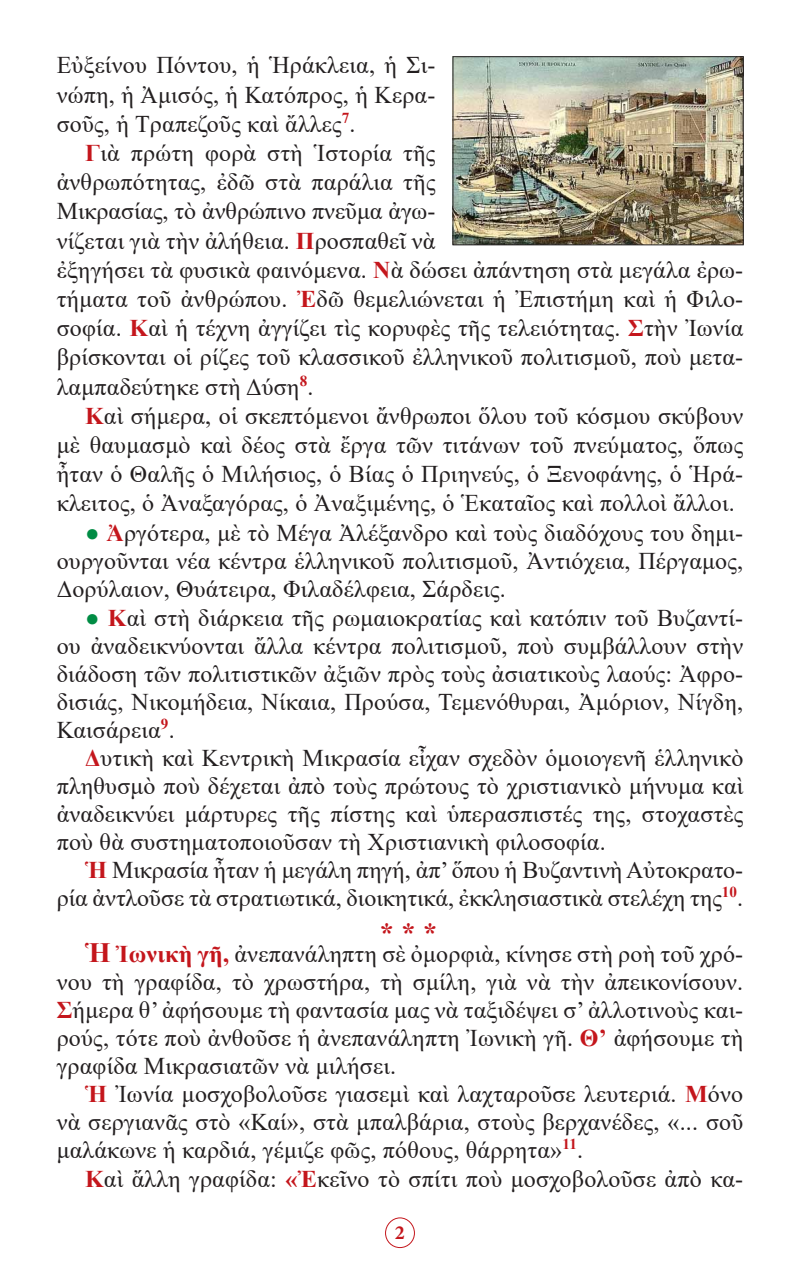
<style>
.page{position:relative;width:800px;height:1270px;background:#fff}
.page>*{position:absolute;margin:0;border:0;box-sizing:border-box;transform-origin:0 0}
.Asteriskoi{font:28px "CTOS New Times Bold Test 1";color:#c4161c}
.t1{font:24px/28px "Times New Roman";letter-spacing:.01em;color:#231f20;text-align:justify}
.t2{font:700 20px "Minion Pro";color:#c4161c}
.s1{font-weight:700;color:#c4161c}
.s2{font-weight:700;color:#008c44}
.s3{font-weight:700;font-size:28px;color:#c4161c}
</style>
<div class="page">
<div style="left:385px;top:1217px;width:30px;height:31px;border:1px solid #c4161c;border-radius:50%"></div>
<img style="left:454px;top:58px;width:288px;height:185px">
<div style="left:452px;top:56px;width:292px;height:189px;border:1px solid #231f20"></div>
<p class="t1" style="left:57px;top:50px;width:380px;line-height:29.2px">Εὐξείνου Πόντου, ἡ Ἡράκλεια, ἡ Σι&shy;νώπη, ἡ Ἀμισός, ἡ Κατόπρος, ἡ Κερα&shy;σοῦς, ἡ Τραπεζοῦς καὶ ἄλλες<sup>7</sup>.</p>
<p class="t1" style="left:57px;top:138px;width:380px;line-height:29.2px;text-indent:28px"><span class="s1">Γ</span>ιὰ πρώτη φορὰ στὴ Ἱστορία τῆς ἀνθρωπότητας, ἐδῶ στὰ παράλια τῆς Μικρασίας, τὸ ἀνθρώπινο πνεῦμα ἀγω-</p>
<p class="t1" style="left:57px;top:226px;width:380px">νίζεται γιὰ τὴν ἀλήθεια. <span class="s1">Π</span>ροσπαθεῖ νὰ</p>
<p class="t1" style="left:57px;top:254px;width:688px;line-height:29.2px">ἐξηγήσει τὰ φυσικὰ φαινόμενα. <span class="s1">Ν</span>ὰ δώσει ἀπάντηση στὰ μεγάλα ἐρω&shy;τήματα τοῦ ἀνθρώπου. <span class="s1">Ἐ</span>δῶ θεμελιώνεται ἡ Ἐπιστήμη καὶ ἡ Φιλο&shy;σοφία. <span class="s1">Κ</span>αὶ ἡ τέχνη ἀγγίζει τὶς κορυφὲς τῆς τελειότητας. <span class="s1">Σ</span>τὴν Ἰωνία βρίσκονται οἱ ρίζες τοῦ κλασσικοῦ ἐλληνικοῦ πολιτισμοῦ, ποὺ μετα&shy;λαμπαδεύτηκε στὴ Δύση<sup>8</sup>.</p>
<p class="t1" style="left:57px;top:400px;width:688px;line-height:29.2px;text-indent:28px"><span class="s1">Κ</span>αὶ σήμερα, οἱ σκεπτόμενοι ἄνθρωποι ὅλου τοῦ κόσμου σκύβουν μὲ θαυμασμὸ καὶ δέος στὰ ἔργα τῶν τιτάνων τοῦ πνεύματος, ὅπως ἦταν ὁ Θαλῆς ὁ Μιλήσιος, ὁ Βίας ὁ Πριηνεύς, ὁ Ξενοφάνης, ὁ Ἡρά&shy;κλειτος, ὁ Ἀναξαγόρας, ὁ Ἀναξιμένης, ὁ Ἑκαταῖος καὶ πολλοὶ ἄλλοι.</p>
<p class="t1" style="left:57px;top:518px;width:688px;text-indent:28px"><span class="s2">●</span> <span class="s1">Ἀ</span>ργότερα, μὲ τὸ Μέγα Ἀλέξανδρο καὶ τοὺς διαδόχους του δημι&shy;ουργοῦνται νέα κέντρα ἑλληνικοῦ πολιτισμοῦ, Ἀντιόχεια, Πέργαμος, Δορύλαιον, Θυάτειρα, Φιλαδέλφεια, Σάρδεις.</p>
<p class="t1" style="left:57px;top:603px;width:688px;text-indent:28px"><span class="s2">●</span> <span class="s1">Κ</span>αὶ στὴ διάρκεια τῆς ρωμαιοκρατίας καὶ κατόπιν τοῦ Βυζαντί&shy;ου ἀναδεικνύονται ἄλλα κέντρα πολιτισμοῦ, ποὺ συμβάλλουν στὴν διάδοση τῶν πολιτιστικῶν ἀξιῶν πρὸς τοὺς ἀσιατικοὺς λαούς: Ἀφρο&shy;δισιάς, Νικομήδεια, Νίκαια, Προύσα, Τεμενόθυραι, Ἀμόριον, Νίγδη, Καισάρεια<sup>9</sup>.</p>
<p class="t1" style="left:57px;top:743px;width:688px;text-indent:28px"><span class="s1">Δ</span>υτικὴ καὶ Κεντρικὴ Μικρασία εἶχαν σχεδὸν ὁμοιογενῆ ἑλληνικὸ πληθυσμὸ ποὺ δέχεται ἀπὸ τοὺς πρώτους τὸ χριστιανικὸ μήνυμα καὶ ἀναδεικνύει μάρτυρες τῆς πίστης καὶ ὑπερασπιστές της, στοχαστὲς ποὺ θὰ συστηματοποιοῦσαν τὴ Χριστιανικὴ φιλοσοφία.</p>
<p class="t1" style="left:57px;top:855px;width:688px;text-align:right"><span class="s1">Ἡ</span> Μικρασία ἦταν ἡ μεγάλη πηγή, ἀπ’ ὅπου ἡ Βυζαντινὴ Αὐτοκρατο&shy;ρία ἀντλοῦσε τὰ στρατιωτικά, διοικητικά, ἐκκλησιαστικὰ στελέχη της<sup>10</sup>.</p>
<p class="Asteriskoi" style="left:380px;top:917px;width:59px">* * *</p>
<p class="t1" style="left:57px;top:939px;width:688px;text-indent:28px"><span class="s3">Ἡ</span> <span class="s1">Ἰωνικὴ γῆ,</span> ἀνεπανάληπτη σὲ ὀμορφιὰ, κίνησε στὴ ροὴ τοῦ χρό&shy;νου τὴ γραφίδα, τὸ χρωστήρα, τὴ σμίλη, γιὰ νὰ τὴν ἀπεικονίσουν.<br><span class="s1">Σ</span>ήμερα θ’ ἀφήσουμε τὴ φαντασία μας νὰ ταξιδέψει σ’ ἀλλοτινοὺς και&shy;ρούς, τότε ποὺ ἀνθοῦσε ἡ ἀνεπανάληπτη Ἰωνικὴ γῆ. <span class="s1">Θ’</span> ἀφήσουμε τὴ γραφίδα Μικρασιατῶν νὰ μιλήσει.</p>
<p class="t1" style="left:57px;top:1079px;width:688px;text-indent:28px"><span class="s1">Ἡ</span> Ἰωνία μοσχοβολοῦσε γιασεμὶ καὶ λαχταροῦσε λευτεριά. <span class="s1">Μ</span>όνο νὰ σεργιανᾶς στὸ «Καί», στὰ μπαλβάρια, στοὺς βερχανέδες, «... σοῦ μαλάκωνε ἡ καρδιά, γέμιζε φῶς, πόθους, θάρρητα»<sup>11</sup>.</p>
<p class="t1" style="left:85px;top:1164px;width:660px"><span class="s1">Κ</span>αὶ ἄλλη γραφίδα: <span class="s1">«Ἐ</span>κεῖνο τὸ σπίτι ποὺ μοσχοβολοῦσε ἀπὸ κα-</p>
<p class="t2" style="left:395px;top:1219px;width:11px">2</p>
</div>
